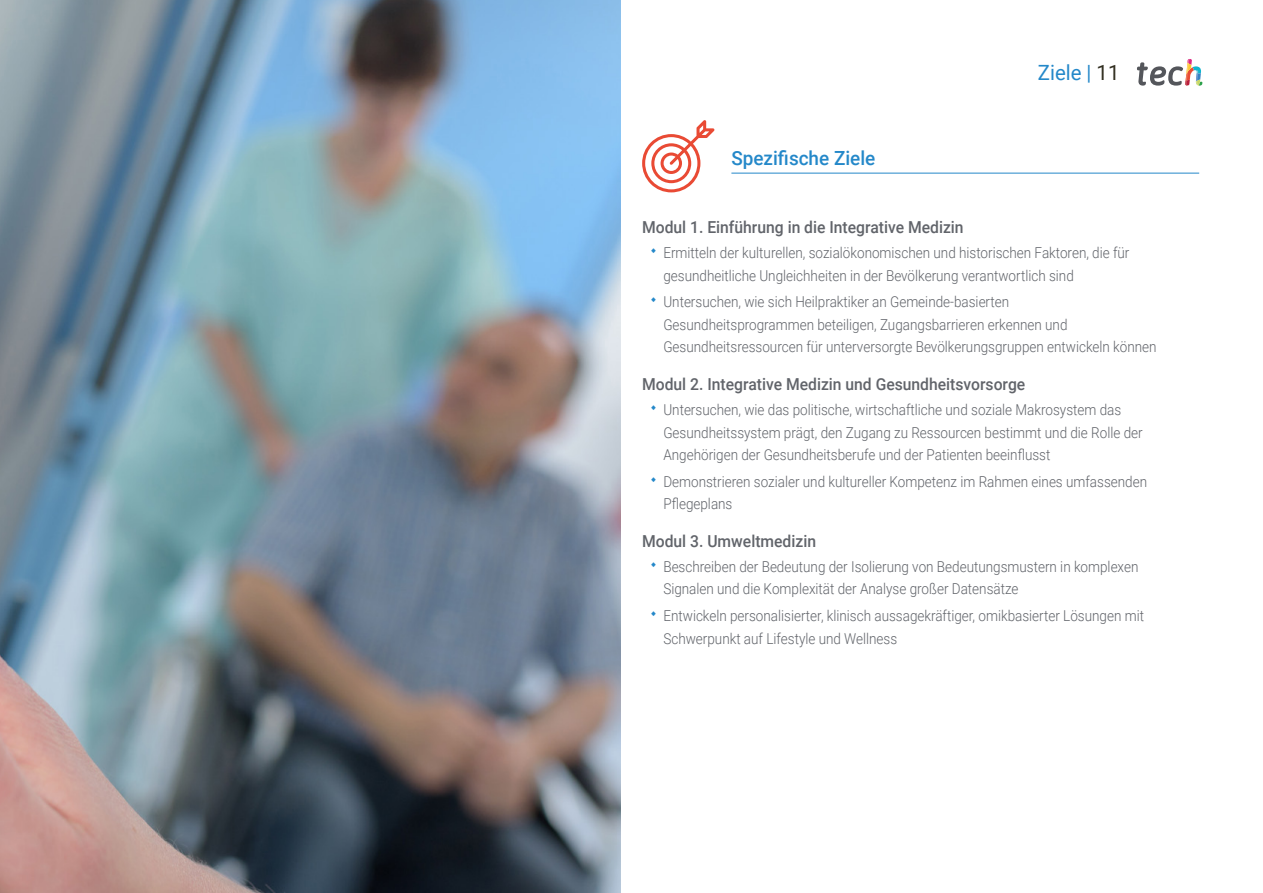
<style>
.page{position:relative;width:1263px;height:893px;background:#fff}
.page>*{position:absolute;margin:0;border:0;box-sizing:border-box;transform-origin:0 0}
.t1{font:21px "Roboto";color:#2488c9}
.t2{font:500 19.5px "Roboto";color:#2488c9}
.t3{font:500 16.5px "Roboto";color:#61646a;scale:.95 1}
.t4{font:300 15px/22.5px "Roboto";color:#61646a;scale:.9 1}
.s1{color:#312e20}
</style>
<div class="page">
<svg style="left:1137px;top:59px;width:65px;height:27px"></svg>
<img style="left:0;top:0;width:621px;height:893px">
<hr style="left:731px;top:173px;width:468px;height:1px;background:#2488c9">
<svg style="left:642px;top:120px;width:72px;height:72px"></svg>
<h2 class="t2" style="left:731px;top:144px;width:145px">Spezifische Ziele</h2>
<h1 class="t1" style="left:1038px;top:57px;width:83px">Ziele | <span class="s1">11</span></h1>
<p class="t3" style="left:642px;top:216px;width:340px">Modul 1. Einführung in die Integrative Medizin</p>
<p class="t4" style="left:663px;top:241px;width:519px">Ermitteln der kulturellen, sozialökonomischen und historischen Faktoren, die für gesundheitliche Ungleichheiten in der Bevölkerung verantwortlich sind</p>
<p class="t4" style="left:663px;top:290px;width:549px">Untersuchen, wie sich Heilpraktiker an Gemeinde-basierten<br>Gesundheitsprogrammen beteiligen, Zugangsbarrieren erkennen und<br>Gesundheitsressourcen für unterversorgte Bevölkerungsgruppen entwickeln können</p>
<p class="t3" style="left:642px;top:373px;width:405px">Modul 2. Integrative Medizin und Gesundheitsvorsorge</p>
<p class="t4" style="left:663px;top:398px;width:534px">Untersuchen, wie das politische, wirtschaftliche und soziale Makrosystem das<br>Gesundheitssystem prägt, den Zugang zu Ressourcen bestimmt und die Rolle der<br>Angehörigen der Gesundheitsberufe und der Patienten beeinflusst</p>
<p class="t4" style="left:663px;top:470px;width:539px">Demonstrieren sozialer und kultureller Kompetenz im Rahmen eines umfassenden<br>Pflegeplans</p>
<p class="t3" style="left:642px;top:530px;width:185px">Modul 3. Umweltmedizin</p>
<p class="t4" style="left:663px;top:555px;width:529px">Beschreiben der Bedeutung der Isolierung von Bedeutungsmustern in komplexen<br>Signalen und die Komplexität der Analyse großer Datensätze</p>
<p class="t4" style="left:663px;top:604px;width:536px">Entwickeln personalisierter, klinisch aussagekräftiger, omikbasierter Lösungen mit<br>Schwerpunkt auf Lifestyle und Wellness</p>
</div>
